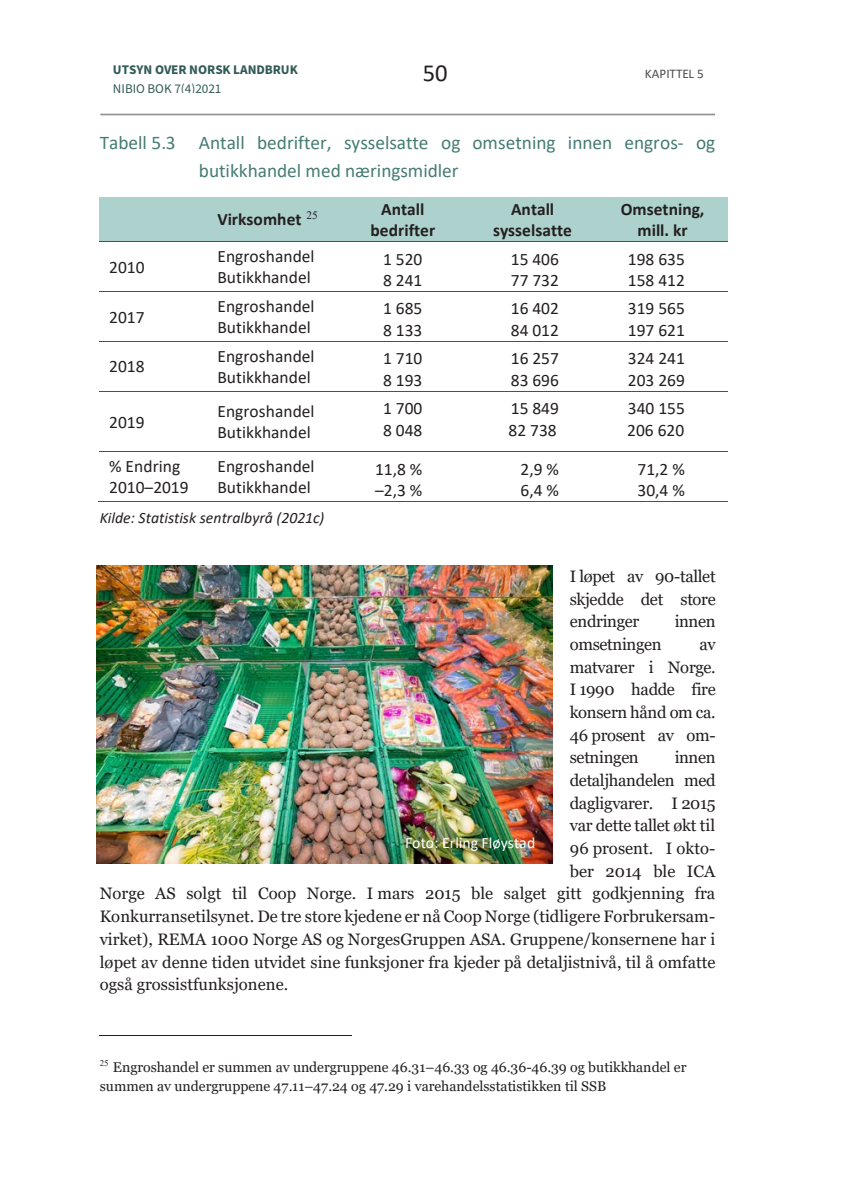
<style>
.page{position:relative;width:844px;height:1191px;background:#fff}
.page>*{position:absolute;margin:0;border:0;box-sizing:border-box;transform-origin:0 0}
.t1{font:24.5px "Calibri";color:#231f20}
.t2{font:19.25px/28.3px "Calibri";color:#457c74}
.t3{font:17.5px/21.3px "Calibri";color:#231f20}
.t4{font:700 17.5px/21.3px "Calibri";color:#231f20;text-align:center}
.t5{font:16.62px/22.8px "Georgia";letter-spacing:-.005em;color:#231f20;text-align:justify}
.t6{font:italic 15.75px "Calibri";color:#231f20}
.t7{font:15.75px "Calibri";color:#fff}
.t8{font:14px/19.1px "Georgia";color:#231f20}
.t9{font:700 13.3px "Source Sans Pro";color:#335c56}
.t10{font:13.3px "Source Sans Pro";letter-spacing:-.005em;color:#335c56}
.t11{font:13.3px "Calibri";letter-spacing:-.01em;color:#4b4c4d}
</style>
<div class="page">
<hr style="left:100px;top:114px;width:614px;height:1px;background:#939598">
<div style="left:100px;top:197px;width:108px;height:44px;background:#add1cc"></div>
<div style="left:208px;top:197px;width:130px;height:44px;background:#add1cc"></div>
<div style="left:338px;top:197px;width:129px;height:44px;background:#add1cc"></div>
<div style="left:467px;top:197px;width:130px;height:44px;background:#add1cc"></div>
<div style="left:597px;top:197px;width:130px;height:44px;background:#add1cc"></div>
<hr style="left:100px;top:241px;width:108px;height:1px;background:#335c56">
<hr style="left:208px;top:241px;width:130px;height:1px;background:#335c56">
<hr style="left:338px;top:241px;width:129px;height:1px;background:#335c56">
<hr style="left:468px;top:241px;width:129px;height:1px;background:#335c56">
<hr style="left:598px;top:241px;width:129px;height:1px;background:#335c56">
<hr style="left:100px;top:291px;width:108px;height:1px;background:#335c56">
<hr style="left:208px;top:291px;width:130px;height:1px;background:#335c56">
<hr style="left:338px;top:291px;width:129px;height:1px;background:#335c56">
<hr style="left:468px;top:291px;width:129px;height:1px;background:#335c56">
<hr style="left:598px;top:291px;width:129px;height:1px;background:#335c56">
<hr style="left:100px;top:341px;width:108px;height:1px;background:#335c56">
<hr style="left:208px;top:341px;width:130px;height:1px;background:#335c56">
<hr style="left:338px;top:341px;width:129px;height:1px;background:#335c56">
<hr style="left:468px;top:341px;width:129px;height:1px;background:#335c56">
<hr style="left:598px;top:341px;width:129px;height:1px;background:#335c56">
<hr style="left:100px;top:391px;width:108px;height:1px;background:#335c56">
<hr style="left:208px;top:391px;width:130px;height:1px;background:#335c56">
<hr style="left:338px;top:391px;width:129px;height:1px;background:#335c56">
<hr style="left:468px;top:391px;width:129px;height:1px;background:#335c56">
<hr style="left:598px;top:391px;width:129px;height:1px;background:#335c56">
<hr style="left:100px;top:451px;width:108px;height:1px;background:#335c56">
<hr style="left:208px;top:451px;width:130px;height:1px;background:#335c56">
<hr style="left:338px;top:451px;width:129px;height:1px;background:#335c56">
<hr style="left:468px;top:451px;width:129px;height:1px;background:#335c56">
<hr style="left:598px;top:451px;width:129px;height:1px;background:#335c56">
<hr style="left:98px;top:501px;width:110px;height:1px;background:#335c56">
<hr style="left:207px;top:501px;width:131px;height:1px;background:#335c56">
<hr style="left:337px;top:501px;width:130px;height:1px;background:#335c56">
<hr style="left:467px;top:501px;width:130px;height:1px;background:#335c56">
<hr style="left:597px;top:501px;width:130px;height:1px;background:#335c56">
<hr style="left:100px;top:1035px;width:252px;height:1px;background:#231f20">
<img style="left:97px;top:565px;width:455px;height:298px">
<p class="t9" style="left:113px;top:65px;width:186px">UTSYN OVER NORSK LANDBRUK</p>
<h1 class="t1" style="left:422px;top:56px;width:26px">50</h1>
<p class="t11" style="left:644px;top:64px;width:60px">KAPITTEL 5</p>
<p class="t10" style="left:113px;top:84px;width:116px">NIBIO BOK 4(12)2018</p>
<p class="t9" style="left:113px;top:61px;width:186px">UTSYN OVER NORSK LANDBRUK</p>
<p class="t10" style="left:113px;top:80px;width:110px">NIBIO BOK 7(4)2021</p>
<p class="t2" style="left:199px;top:128px;width:518px;text-indent:-99px">Tabell 5.3 Antall bedrifter, sysselsatte og omsetning innen engros- og butikkhandel med næringsmidler</p>
<p class="t4" style="left:217px;top:209px;width:102px">Virksomhet <sup>25</sup></p>
<p class="t4" style="left:370px;top:198px;width:66px">Antall bedrifter</p>
<p class="t4" style="left:493px;top:198px;width:80px">Antall sysselsatte</p>
<p class="t4" style="left:620px;top:198px;width:85px">Omsetning, mill. kr</p>
<p class="t3" style="left:109px;top:256px;width:37px">2010</p>
<p class="t3" style="left:217px;top:245px;width:99px">Engroshandel<br>Butikkhandel</p>
<p class="t3" style="left:383px;top:248px;width:41px">1 520<br>8 241</p>
<p class="t3" style="left:510px;top:248px;width:50px">15 406<br>77 732</p>
<p class="t3" style="left:627px;top:248px;width:58px">198 635<br>158 412</p>
<p class="t3" style="left:109px;top:306px;width:37px">2017</p>
<p class="t3" style="left:217px;top:295px;width:99px">Engroshandel<br>Butikkhandel</p>
<p class="t3" style="left:383px;top:297px;width:41px">1 685<br>8 133</p>
<p class="t3" style="left:510px;top:297px;width:50px">16 402<br>84 012</p>
<p class="t3" style="left:627px;top:297px;width:58px">319 565<br>197 621</p>
<p class="t3" style="left:109px;top:355px;width:37px">2018</p>
<p class="t3" style="left:217px;top:345px;width:99px">Engroshandel<br>Butikkhandel</p>
<p class="t3" style="left:383px;top:347px;width:41px">1 710<br>8 193</p>
<p class="t3" style="left:510px;top:347px;width:50px">16 257<br>83 696</p>
<p class="t3" style="left:627px;top:347px;width:58px">324 241<br>203 269</p>
<p class="t3" style="left:109px;top:411px;width:37px">2019</p>
<p class="t3" style="left:217px;top:400px;width:99px">Engroshandel<br>Butikkhandel</p>
<p class="t3" style="left:383px;top:397px;width:41px">1 700<br>8 048</p>
<p class="t3" style="left:508px;top:397px;width:52px">15 849<br>82 738</p>
<p class="t3" style="left:627px;top:397px;width:59px">340 155<br>206 620</p>
<p class="t3" style="left:109px;top:455px;width:81px">% Endring<br>2010–2019</p>
<p class="t3" style="left:217px;top:455px;width:99px">Engroshandel<br>Butikkhandel</p>
<p class="t3" style="left:375px;top:458px;width:49px">11,8 % –2,3 %</p>
<p class="t3" style="left:520px;top:458px;width:40px">2,9 %<br>6,4 %</p>
<p class="t3" style="left:637px;top:458px;width:49px">71,2 %<br>30,4 %</p>
<p class="t6" style="left:100px;top:506px;width:226px">Kilde: Statistisk sentralbyrå (2021c)</p>
<p class="t5" style="left:569px;top:565px;width:147px">I løpet av 90-tallet skjedde det store endringer</p>
<p class="t5" style="left:674px;top:610px;width:42px">innen</p>
<p class="t5" style="left:569px;top:633px;width:93px">omsetningen</p>
<p class="t5" style="left:569px;top:633px;width:147px;text-indent:129px">av matvarer i Norge.<br>I 1990 hadde fire konsern hånd om ca.<br>46 prosent av om&shy;setningen</p>
<p class="t5" style="left:674px;top:746px;width:42px">innen</p>
<p class="t5" style="left:569px;top:769px;width:147px">detaljhandelen med</p>
<p class="t5" style="left:569px;top:792px;width:147px">dagligvarer. I 2015</p>
<p class="t5" style="left:569px;top:814px;width:147px">var dette tallet økt til</p>
<p class="t5" style="left:569px;top:837px;width:147px">96 prosent. I okto-</p>
<p class="t5" style="left:569px;top:860px;width:147px">ber 2014 ble ICA</p>
<p class="t5" style="left:100px;top:882px;width:617px">Norge AS solgt til Coop Norge. I mars 2015 ble salget gitt godkjenning fra</p>
<p class="t5" style="left:100px;top:905px;width:616px">Konkurransetilsynet. De tre store kjedene er nå Coop Norge (tidligere Forbrukersam-</p>
<p class="t5" style="left:100px;top:928px;width:616px">virket), REMA 1000 Norge AS og NorgesGruppen ASA. Gruppene/konsernene har i</p>
<p class="t5" style="left:100px;top:950px;width:617px">løpet av denne tiden utvidet sine funksjoner fra kjeder på detaljistnivå, til å omfatte</p>
<p class="t5" style="left:100px;top:973px;width:190px">også grossistfunksjonene.</p>
<p class="t7" style="left:405px;top:832px;width:132px">Foto: Erling Fløystad</p>
<p class="t8" style="left:100px;top:1057px;width:588px"><sup>25</sup> Engroshandel er summen av undergruppene 46.31–46.33 og 46.36-46.39 og butikkhandel er summen av undergruppene 47.11–47.24 og 47.29 i varehandelsstatistikken til SSB</p>
</div>
